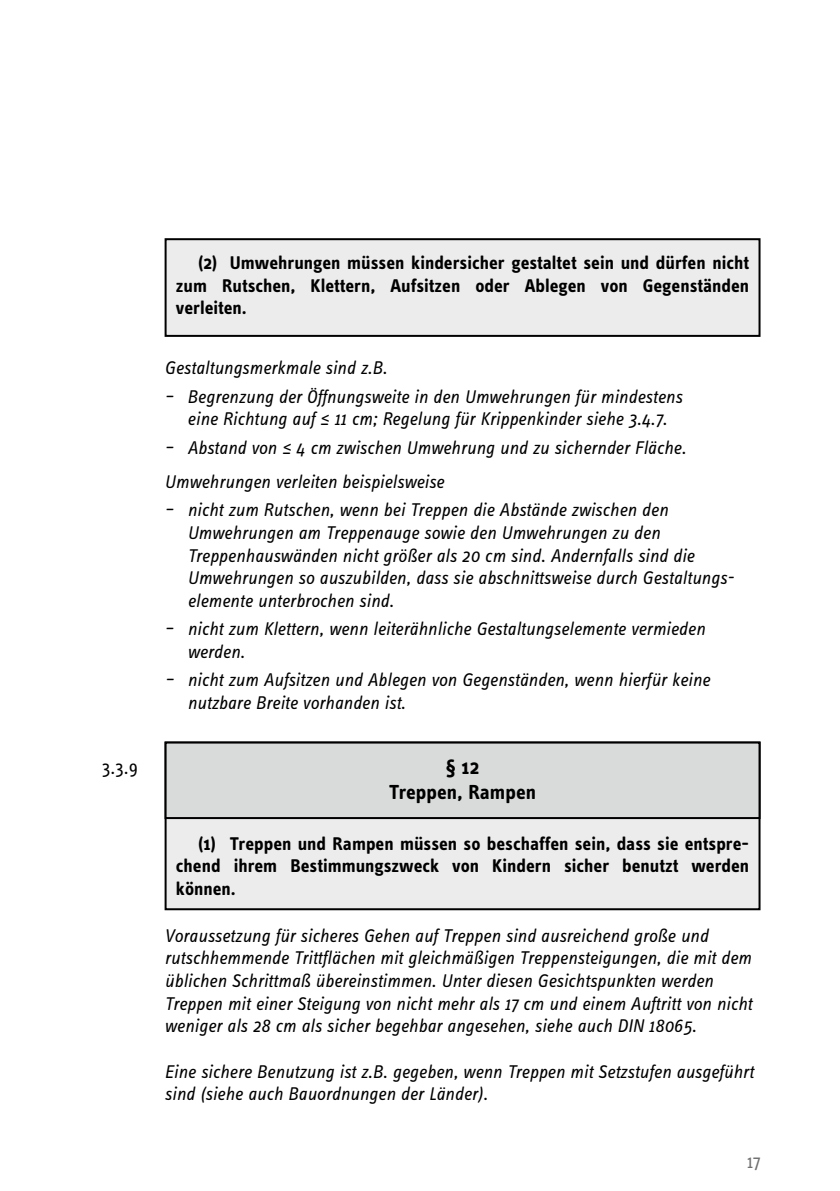
<style>
.page{position:relative;width:840px;height:1191px;background:#fff}
.page>*{position:absolute;margin:0;border:0;box-sizing:border-box;transform-origin:0 0}
.t1{font:700 21px/25px "Info OT Text";color:#000;text-align:center}
.t2{font:italic 19px/22.6px "Info OT Text";color:#000}
.t3{font:700 19px/22.6px "Info OT Text";color:#000;text-align:justify}
.t4{font:19px "Info OT Text";color:#000}
.t5{font:19px "Info OT Text";color:#6f6f6f}
</style>
<div class="page">
<div style="left:165px;top:239px;width:594px;height:97px;background:#ececec"></div>
<div style="left:164px;top:238px;width:596px;height:99px;border:2px solid #000"></div>
<div style="left:165px;top:742px;width:594px;height:167px;background:#ececec"></div>
<div style="left:164px;top:741px;width:596px;height:169px;border:2px solid #000"></div>
<div style="left:165px;top:742px;width:594px;height:76px;background:#d9dada"></div>
<div style="left:164px;top:741px;width:596px;height:78px;border:2px solid #000"></div>
<p class="t3" style="left:176px;top:251px;width:574px;text-indent:22px">(2) Umwehrungen müssen kindersicher gestaltet sein und dürfen nicht zum Rutschen, Klettern, Aufsitzen oder Ablegen von Gegenständen verleiten.</p>
<p class="t2" style="left:164px;top:356px;width:224px">Gestaltungsmerkmale sind z.B.</p>
<p class="t2" style="left:164px;top:385px;width:519px;text-align:center">– Begrenzung der Öffnungsweite in den Umwehrungen für mindestens eine Richtung auf ≤ 11 cm; Regelung für Krippenkinder siehe 3.4.7.</p>
<p class="t2" style="left:164px;top:430px;width:522px;line-height:34px">– Abstand von ≤ 4 cm zwischen Umwehrung und zu sichernder Fläche.<br>Umwehrungen verleiten beispielsweise</p>
<p class="t2" style="left:187px;top:498px;width:545px;text-indent:-23px">– nicht zum Rutschen, wenn bei Treppen die Abstände zwischen den Umwehrungen am Treppenauge sowie den Umwehrungen zu den Treppenhauswänden nicht größer als 20 cm sind. Andernfalls sind die Umwehrungen so auszubilden, dass sie abschnittsweise durch Gestaltungs&shy;elemente unterbrochen sind.</p>
<p class="t2" style="left:187px;top:617px;width:519px;text-indent:-23px">– nicht zum Klettern, wenn leiterähnliche Gestaltungselemente vermieden werden.</p>
<p class="t2" style="left:187px;top:668px;width:524px;text-indent:-23px">– nicht zum Aufsitzen und Ablegen von Gegenständen, wenn hierfür keine nutzbare Breite vorhanden ist.</p>
<p class="t4" style="left:102px;top:755px;width:37px">3.3.9</p>
<p class="t1" style="left:389px;top:753px;width:148px">§ 12<br>Treppen, Rampen</p>
<p class="t3" style="left:176px;top:831px;width:574px;text-indent:22px">(1) Treppen und Rampen müssen so beschaffen sein, dass sie entspre&shy;chend ihrem Bestimmungszweck von Kindern sicher benutzt werden können.</p>
<p class="t2" style="left:164px;top:923px;width:588px">Voraussetzung für sicheres Gehen auf Treppen sind ausreichend große und rutschhemmende Trittflächen mit gleichmäßigen Treppensteigungen, die mit dem üblichen Schrittmaß übereinstimmen. Unter diesen Gesichtspunkten werden Treppen mit einer Steigung von nicht mehr als 17 cm und einem Auftritt von nicht weniger als 28 cm als sicher begehbar angesehen, siehe auch DIN 18065.</p>
<p class="t2" style="left:164px;top:1059px;width:590px">Eine sichere Benutzung ist z.B. gegeben, wenn Treppen mit Setzstufen ausgeführt sind (siehe auch Bauordnungen der Länder).</p>
<p class="t5" style="left:746px;top:1150px;width:15px">17</p>
</div>
